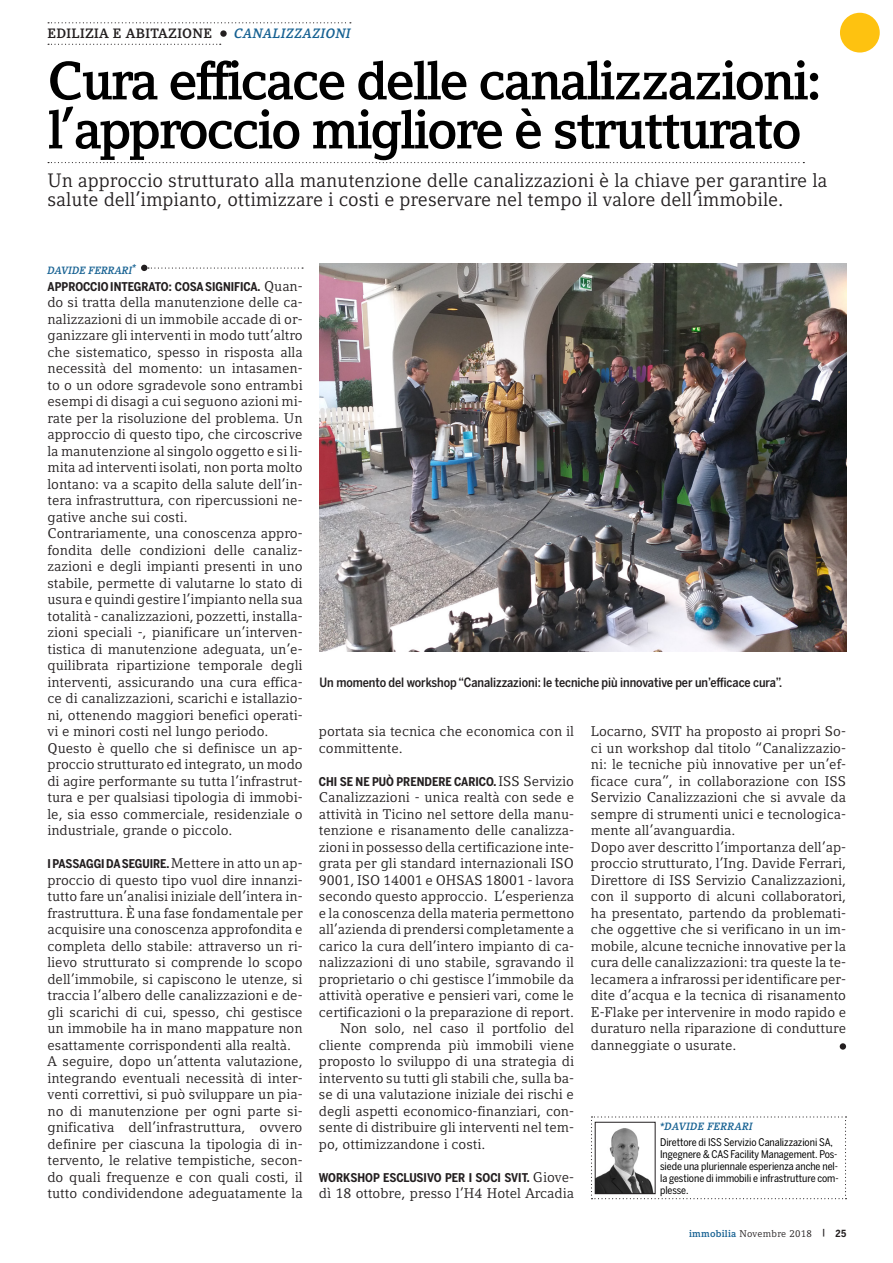
<style>
.page{position:relative;width:893px;height:1263px;background:#fff}
.page>*{position:absolute;margin:0;border:0;box-sizing:border-box;transform-origin:0 0}
.headlin_comp_36_lin{font:700 53.4px/49.1px "Compatil Letter LT Pro";letter-spacing:-.04em;color:#000}
.lead_comp_13{font:19.35px/19.4px "Compatil Letter LT Pro";color:#231f20}
.body_comp_O_E{font:13.95px/16.5px "Compatil Letter LT Pro";color:#231f20;text-align:justify}
.t1{font:700 13.5px "Compatil Letter LT Pro";letter-spacing:.025em;color:#231f20}
.t2{font:italic 700 13.5px "Compatil Letter LT Pro";letter-spacing:.025em;color:#166192}
.legende{font:500 12.75px "Benton Sans Cond";letter-spacing:-.005em;color:#231f20}
.body_comp_O_E-2{font:700 12px "Benton Sans Cond";color:#231f20}
.fussnote7{font:10.5px/12px "Benton Sans Cond";letter-spacing:-.005em;color:#000}
.autor{font:italic 700 10.5px "Compatil Letter LT Pro";color:#166192}
.fussnote7-2{font:italic 700 10.5px "Compatil Letter LT Pro";letter-spacing:.025em;color:#166192}
.lead_comp_13-2{font:9.75px "Compatil Letter LT Pro";letter-spacing:.025em;color:#231f20}
.s1{font-family:"Compatil Letter LT Pro";font-weight:400;font-size:13.95px}
.s2{font-weight:700;color:#166192}
.s3{font-weight:700}
.s4{font-family:"Benton Sans Cond";font-weight:700}
</style>
<div class="page">
<svg style="left:48px;top:162px;width:756px;height:1px"></svg>
<svg style="left:141px;top:265px;width:162px;height:6px"></svg>
<div style="left:840px;top:1043px;width:6px;height:7px;background:#231f20;border-radius:50%"></div>
<img style="left:320px;top:263px;width:527px;height:388px">
<svg style="left:48px;top:22px;width:303px;height:1px"></svg>
<svg style="left:48px;top:44px;width:173px;height:1px"></svg>
<svg style="left:220px;top:30px;width:7px;height:7px"></svg>
<svg style="left:591px;top:1116px;width:255px;height:83px"></svg>
<img style="left:597px;top:1124px;width:56px;height:68px">
<div style="left:595px;top:1122px;width:60px;height:72px;border:1px solid #231f20"></div>
<div style="left:840px;top:13px;width:40px;height:40px;background:#fec210;border-radius:50%"></div>
<p class="t1" style="left:47px;top:26px;width:166px">EDILIZIA E ABITAZIONE</p>
<p class="t2" style="left:234px;top:26px;width:118px">CANALIZZAZIONI</p>
<p class="headlin_comp_36_lin" style="left:47px;top:57px;width:775px">Cura efficace delle canalizzazioni: l’approccio migliore è strutturato</p>
<p class="lead_comp_13" style="left:47px;top:170px;width:781px">Un approccio strutturato alla manutenzione delle canalizzazioni è la chiave per garantire la salute dell’impianto, ottimizzare i costi e preservare nel tempo il valore dell’immobile.</p>
<p class="autor" style="left:47px;top:264px;width:90px">DAVIDE FERRARI<sup>*</sup></p>
<p class="body_comp_O_E-2" style="left:47px;top:279px;width:257px">APPROCCIO INTEGRATO: COSA SIGNIFICA. <span class="s1">Quan-</span></p>
<p class="body_comp_O_E" style="left:47px;top:294px;width:257px">do si tratta della manutenzione delle ca&shy;nalizzazioni di un immobile accade di or&shy;ganizzare gli interventi in modo tutt’altro che sistematico, spesso in risposta alla necessità del momento: un intasamen&shy;to o un odore sgradevole sono entrambi esempi di disagi a cui seguono azioni mi&shy;rate per la risoluzione del problema. Un approccio di questo tipo, che circoscrive la manutenzione al singolo oggetto e si li&shy;mita ad interventi isolati, non porta molto lontano: va a scapito della salute dell’in&shy;tera infrastruttura, con ripercussioni ne&shy;gative anche sui costi.</p>
<p class="body_comp_O_E" style="left:47px;top:525px;width:257px;text-align:left">Contrariamente, una conoscenza appro&shy;fondita delle condizioni delle canaliz&shy;zazioni e degli impianti presenti in uno stabile, permette di valutarne lo stato di usura e quindi gestire l’impianto nella sua totalità - canalizzazioni, pozzetti, installa&shy;zioni speciali -, pianificare un’interven&shy;tistica di manutenzione adeguata, un’e&shy;quilibrata ripartizione temporale degli interventi, assicurando una cura effica&shy;ce di canalizzazioni, scarichi e istallazio&shy;ni, ottenendo maggiori benefici operati&shy;vi e minori costi nel lungo periodo.<br>Questo è quello che si definisce un ap&shy;proccio strutturato ed integrato, un modo di agire performante su tutta l’infrastrut&shy;tura e per qualsiasi tipologia di immobi&shy;le, sia esso commerciale, residenziale o industriale, grande o piccolo.</p>
<p class="body_comp_O_E-2" style="left:47px;top:857px;width:257px">I PASSAGGI DA SEGUIRE. <span class="s1">Mettere in atto un ap-</span></p>
<p class="body_comp_O_E" style="left:47px;top:872px;width:257px">proccio di questo tipo vuol dire innanzi&shy;tutto fare un’analisi iniziale dell’intera in&shy;frastruttura. È una fase fondamentale per acquisire una conoscenza approfondita e completa dello stabile: attraverso un ri&shy;lievo strutturato si comprende lo scopo dell’immobile, si capiscono le utenze, si traccia l’albero delle canalizzazioni e de&shy;gli scarichi di cui, spesso, chi gestisce un immobile ha in mano mappature non esattamente corrispondenti alla realtà.</p>
<p class="body_comp_O_E" style="left:47px;top:1053px;width:257px">A seguire, dopo un’attenta valutazione, integrando eventuali necessità di inter&shy;venti correttivi, si può sviluppare un pia&shy;no di manutenzione per ogni parte si&shy;gnificativa dell’infrastruttura, ovvero definire per ciascuna la tipologia di in&shy;tervento, le relative tempistiche, secon&shy;do quali frequenze e con quali costi, il tutto condividendone adeguatamente la</p>
<p class="legende" style="left:320px;top:674px;width:464px">Un momento del workshop “Canalizzazioni: le tecniche più innovative per un’efficace cura”.</p>
<p class="body_comp_O_E" style="left:319px;top:723px;width:257px">portata sia tecnica che economica con il committente.</p>
<p class="body_comp_O_E-2" style="left:319px;top:774px;width:257px">CHI SE NE PUÒ PRENDERE CARICO. <span class="s1">ISS Servizio</span></p>
<p class="body_comp_O_E" style="left:319px;top:789px;width:257px">Canalizzazioni - unica realtà con sede e attività in Ticino nel settore della manu&shy;tenzione e risanamento delle canalizza&shy;zioni in possesso della certificazione inte&shy;grata per gli standard internazionali ISO 9001, ISO 14001 e OHSAS 18001 - lavora secondo questo approccio. L’esperienza e la conoscenza della materia permettono all’azienda di prendersi completamente a carico la cura dell’intero impianto di ca&shy;nalizzazioni di uno stabile, sgravando il proprietario o chi gestisce l’immobile da attività operative e pensieri vari, come le certificazioni o la preparazione di report.</p>
<p class="body_comp_O_E" style="left:319px;top:1020px;width:257px;text-indent:21px">Non solo, nel caso il portfolio del cliente comprenda più immobili viene proposto lo sviluppo di una strategia di intervento su tutti gli stabili che, sulla ba&shy;se di una valutazione iniziale dei rischi e degli aspetti economico-finanziari, con&shy;sente di distribuire gli interventi nel tem&shy;po, ottimizzandone i costi.</p>
<p class="body_comp_O_E-2" style="left:319px;top:1170px;width:257px">WORKSHOP ESCLUSIVO PER I SOCI SVIT. <span class="s1">Giove-</span></p>
<p class="body_comp_O_E" style="left:319px;top:1185px;width:257px">dì 18 ottobre, presso l’H4 Hotel Arcadia</p>
<p class="body_comp_O_E" style="left:591px;top:723px;width:257px">Locarno, SVIT ha proposto ai propri So&shy;ci un workshop dal titolo “Canalizzazio&shy;ni: le tecniche più innovative per un’ef&shy;ficace cura”, in collaborazione con ISS Servizio Canalizzazioni che si avvale da sempre di strumenti unici e tecnologica&shy;mente all’avanguardia.</p>
<p class="body_comp_O_E" style="left:591px;top:839px;width:257px">Dopo aver descritto l’importanza dell’ap&shy;proccio strutturato, l’Ing. Davide Ferrari, Direttore di ISS Servizio Canalizzazioni, con il supporto di alcuni collaboratori, ha presentato, partendo da problemati&shy;che oggettive che si verificano in un im&shy;mobile, alcune tecniche innovative per la cura delle canalizzazioni: tra queste la te&shy;lecamera a infrarossi per identificare per&shy;dite d’acqua e la tecnica di risanamento E-Flake per intervenire in modo rapido e duraturo nella riparazione di condutture danneggiate o usurate.</p>
<p class="fussnote7-2" style="left:660px;top:1120px;width:94px">*DAVIDE FERRARI</p>
<p class="fussnote7" style="left:660px;top:1136px;width:180px">Direttore di ISS Servizio Canalizzazioni SA, Ingegnere &amp; CAS Facility Management. Pos&shy;siede una pluriennale esperienza anche nel&shy;la gestione di immobili e infrastrutture com&shy;plesse.</p>
<p class="lead_comp_13-2" style="left:689px;top:1227px;width:159px"><span class="s2">immobilia</span> Novembre 2018 <span class="s3">|</span> <span class="s4">25</span></p>
</div>
